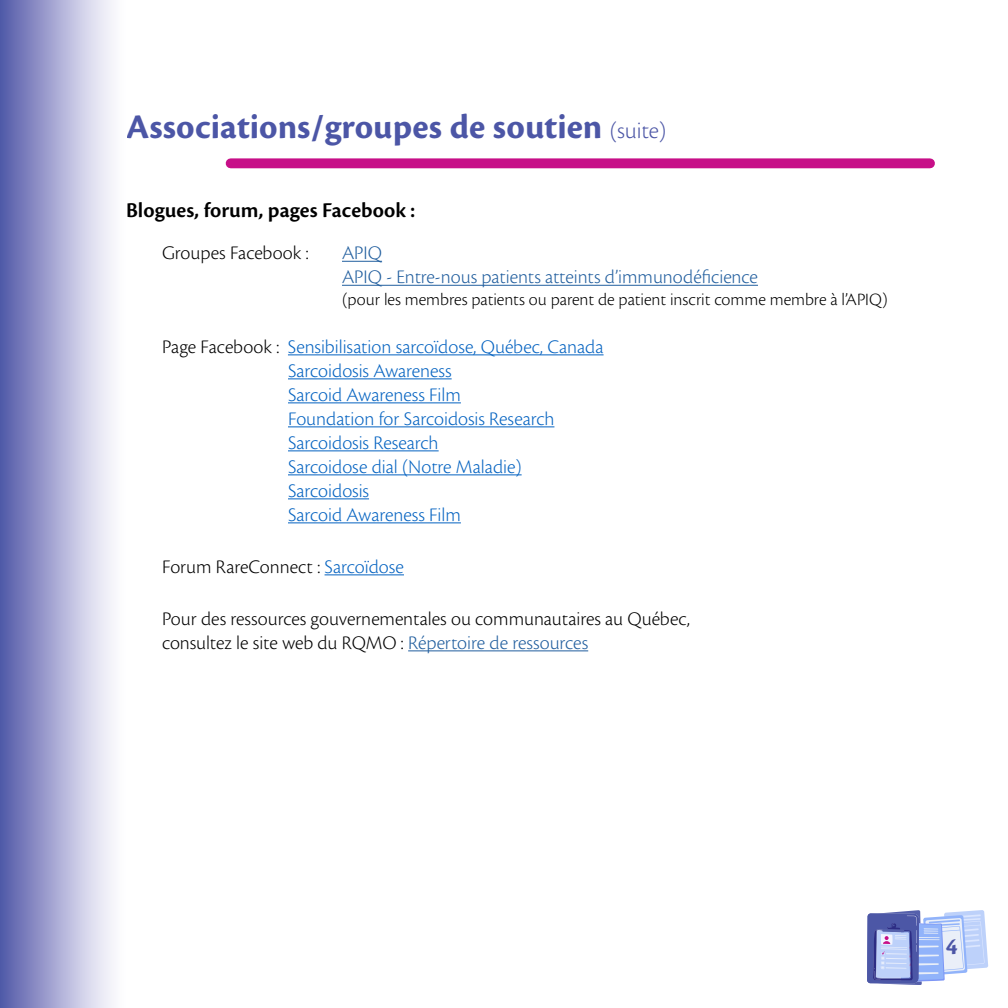
<style>
.page{position:relative;width:1008px;height:1008px;background:#fff}
.page>*{position:absolute;margin:0;border:0;box-sizing:border-box;transform-origin:0 0}
.t1{font:700 36px "Cronos Pro";letter-spacing:.005em;color:#4c56a6}
.t2{font:700 24px "Cronos Pro";color:#4c56a6}
.t3{font:600 22px "Cronos Pro";letter-spacing:.005em;color:#000}
.t4{font:300 20px/24px "Cronos Pro";color:#0563c1}
.t5{font:300 20px/24px "Cronos Pro";color:#000}
.t6{font:300 20px/24px "Cronos Pro";color:#215e9e}
.t7{font:300 18px "Cronos Pro";color:#000}
.s1{font-weight:300;font-size:24px}
.s2{color:#000}
.s3{color:#0563c1}
.s4{color:#215e9e}
</style>
<div class="page">
<hr style="left:342px;top:261px;width:40px;height:1px;background:#215e9e">
<hr style="left:342px;top:285px;width:416px;height:1px;background:#215e9e">
<hr style="left:288px;top:354px;width:316px;height:1px;background:#0563c1">
<hr style="left:288px;top:378px;width:164px;height:1px;background:#0563c1">
<hr style="left:288px;top:402px;width:173px;height:1px;background:#0563c1">
<hr style="left:288px;top:426px;width:266px;height:1px;background:#0563c1">
<hr style="left:288px;top:450px;width:151px;height:1px;background:#0563c1">
<hr style="left:288px;top:474px;width:234px;height:1px;background:#0563c1">
<hr style="left:288px;top:498px;width:81px;height:1px;background:#0563c1">
<hr style="left:288px;top:522px;width:173px;height:1px;background:#0563c1">
<hr style="left:325px;top:574px;width:79px;height:1px;background:#0563c1">
<hr style="left:408px;top:650px;width:180px;height:1px;background:#215e9e">
<div style="left:231px;top:158px;width:699px;height:10px;background:#c70f88"></div>
<div style="left:0;top:0;width:127px;height:1008px;background:linear-gradient(to right,#565baa,#fff)"></div>
<svg style="left:867px;top:910px;width:121px;height:75px;background:#aab8e5"></svg>
<h1 class="t1" style="left:126px;top:106px;width:542px">Associations/groupes de soutien <span class="s1">(suite)</span></h1>
<p class="t3" style="left:126px;top:198px;width:291px">Blogues, forum, pages Facebook :</p>
<p class="t5" style="left:162px;top:241px;width:148px">Groupes Facebook :</p>
<p class="t6" style="left:342px;top:241px;width:418px">APIQ<br>APIQ - Entre-nous patients atteints d’immunodéficience</p>
<p class="t7" style="left:342px;top:289px;width:547px">(pour les membres patients ou parent de patient inscrit comme membre à l’APIQ)</p>
<p class="t4" style="left:288px;top:335px;width:317px;text-indent:-126px"><span class="s2">Page Facebook :</span> Sensibilisation sarcoïdose, Québec, Canada<br>Sarcoidosis Awareness<br>Sarcoid Awareness Film<br>Foundation for Sarcoidosis Research<br>Sarcoidosis Research<br>Sarcoidose dial (Notre Maladie)<br>Sarcoidosis<br>Sarcoid Awareness Film</p>
<p class="t5" style="left:162px;top:555px;width:243px">Forum RareConnect : <span class="s3">Sarcoïdose</span></p>
<p class="t5" style="left:162px;top:607px;width:529px">Pour des ressources gouvernementales ou communautaires au Québec, consultez le site web du RQMO : <span class="s4">Répertoire de ressources</span></p>
<p class="t2" style="left:946px;top:933px;width:13px">4</p>
</div>
